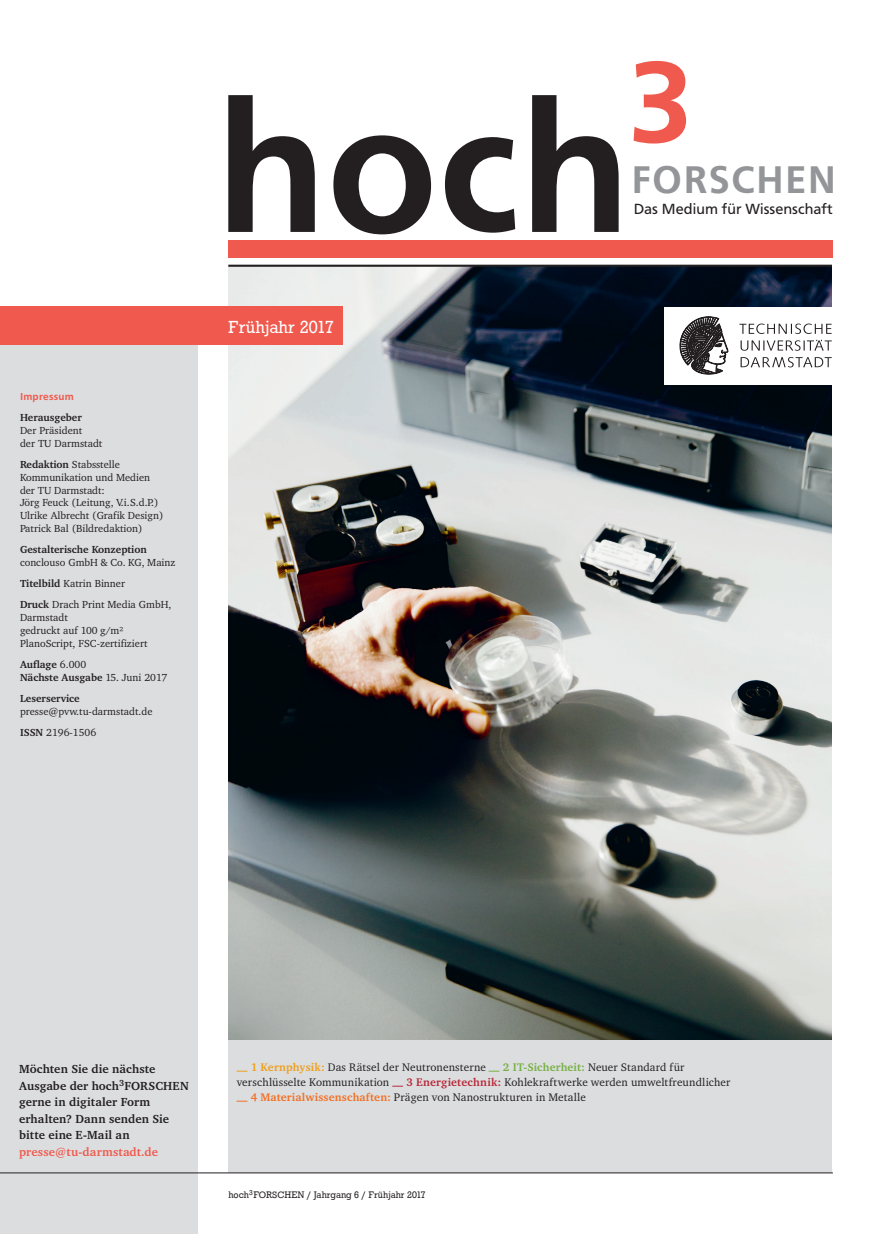
<style>
.page{position:relative;width:883px;height:1234px;background:#fff}
.page>*{position:absolute;margin:0;border:0;box-sizing:border-box;transform-origin:0 0}
.t1{font:500 189.9px "Front Page";color:#231f20}
.t2{font:500 119.85px "Front Page Pro";color:#f0594d}
.t3{font:500 40.05px "Front Page";letter-spacing:.03em;color:#939598}
.t4{font:18px "Stafford";color:#fff}
.t5{font:15.3px "Front Page";letter-spacing:.005em;color:#231f20}
.t6{font:700 12px/16.5px "Charter";letter-spacing:.01em;color:#231f20}
.t7{font:700 12px "Charter";letter-spacing:.01em;color:#f0594d}
.t8{font:11.25px/15px "Charter";letter-spacing:.01em;color:#231f20}
.t9{font:10.5px/12.8px "Charter";color:#231f20}
.t10{font:700 10.5px/12.8px "Charter";color:#231f20}
.t11{font:500 10.5px "Front Page Pro";letter-spacing:.02em;color:#f0594d}
.t12{font:9.75px "Stafford";color:#231f20}
.s1{font-weight:700}
.s2{font-weight:400}
.s3{font-weight:700;color:#ee9e18}
.s4{font-weight:700;color:#75b042}
.s5{font-weight:700;color:#b72837}
.s6{font-weight:700;color:#f36e21}
</style>
<div class="page">
<img style="left:228px;top:267px;width:603px;height:773px">
<div style="left:0;top:316px;width:198px;height:917px;background:#dcdddf"></div>
<div style="left:228px;top:1040px;width:603px;height:117px;background:#dcdddf"></div>
<div style="left:228px;top:1049px;width:603px;height:123px;background:#dcdddf"></div>
<hr style="left:0;top:1172px;width:832px;height:1px;background:#231f20">
<div style="left:0;top:307px;width:342px;height:38px;background:#f0594d"></div>
<div style="left:228px;top:240px;width:604px;height:17px;background:#f0594d"></div>
<hr style="left:228px;top:264px;width:603px;height:3px;background:#231f20">
<div style="left:664px;top:307px;width:193px;height:77px;background:#fff"></div>
<svg style="left:679px;top:316px;width:48px;height:58px"></svg>
<svg style="left:739px;top:323px;width:92px;height:44px"></svg>
<p class="t11" style="left:20px;top:389px;width:55px">Impressum</p>
<p class="t10" style="left:20px;top:411px;width:63px">Herausgeber</p>
<p class="t9" style="left:20px;top:424px;width:84px">Der Präsident<br>der TU Darmstadt</p>
<p class="t9" style="left:20px;top:458px;width:145px"><span class="s1">Redaktion</span> Stabsstelle<br>Kommunikation und Medien der TU Darmstadt:<br>Jörg Feuck (Leitung, V.i.S.d.P.)<br>Ulrike Albrecht (Grafik Design)<br>Patrick Bal (Bildredaktion)</p>
<p class="t10" style="left:20px;top:543px;width:128px">Gestalterische Konzeption</p>
<p class="t9" style="left:20px;top:551px;width:157px;line-height:21.3px">conclouso GmbH &amp; Co. KG, Mainz<br><span class="s1">Titelbild</span> Katrin Binner<br><span class="s1">Druck</span> Drach Print Media GmbH,</p>
<p class="t9" style="left:20px;top:611px;width:129px">Darmstadt<br>gedruckt auf 100 g/m²<br>PlanoScript, FSC-zertifiziert</p>
<p class="t10" style="left:20px;top:657px;width:149px">Auflage <span class="s2">6.000<br></span>Nächste Ausgabe <span class="s2">15. Juni 2017</span></p>
<p class="t10" style="left:20px;top:691px;width:61px">Leserservice</p>
<p class="t9" style="left:20px;top:700px;width:134px;line-height:21.3px">presse@pvw.tu-darmstadt.de<br><span class="s1">ISSN</span> 2196-1506</p>
<h1 class="t1" style="left:216px;top:30px;width:415px">hoch</h1>
<h2 class="t2" style="left:628px;top:14px;width:66px">3</h2>
<h3 class="t3" style="left:631px;top:150px;width:206px">FORSCHEN</h3>
<h3 class="t5" style="left:633px;top:200px;width:200px">Das Medium für Wissenschaft</h3>
<h3 class="t4" style="left:228px;top:317px;width:107px">Frühjahr 2017</h3>
<p class="t6" style="left:19px;top:1060px;width:171px">Möchten Sie die nächste<br>Ausgabe der hoch<sup>3</sup>FORSCHEN gerne in digitaler Form erhalten? Dann senden Sie bitte eine E-Mail an</p>
<p class="t7" style="left:19px;top:1143px;width:140px">presse@tu-darmstadt.de</p>
<p class="t8" style="left:237px;top:1059px;width:495px"><sup>_</sup> <span class="s3">1 Kernphysik:</span> Das Rätsel der Neutronensterne <sup>_</sup> <span class="s4">2 IT-Sicherheit:</span> Neuer Standard für verschlüsselte Kommunikation <sup>_</sup> <span class="s5">3 Energietechnik:</span> Kohlekraftwerke werden umweltfreundlicher <sup>_</sup> <span class="s6">4 Materialwissenschaften:</span> Prägen von Nanostrukturen in Metalle</p>
<p class="t12" style="left:228px;top:1189px;width:199px">hoch<sup>3</sup>FORSCHEN / Jahrgang 6 / Frühjahr 2017</p>
</div>
